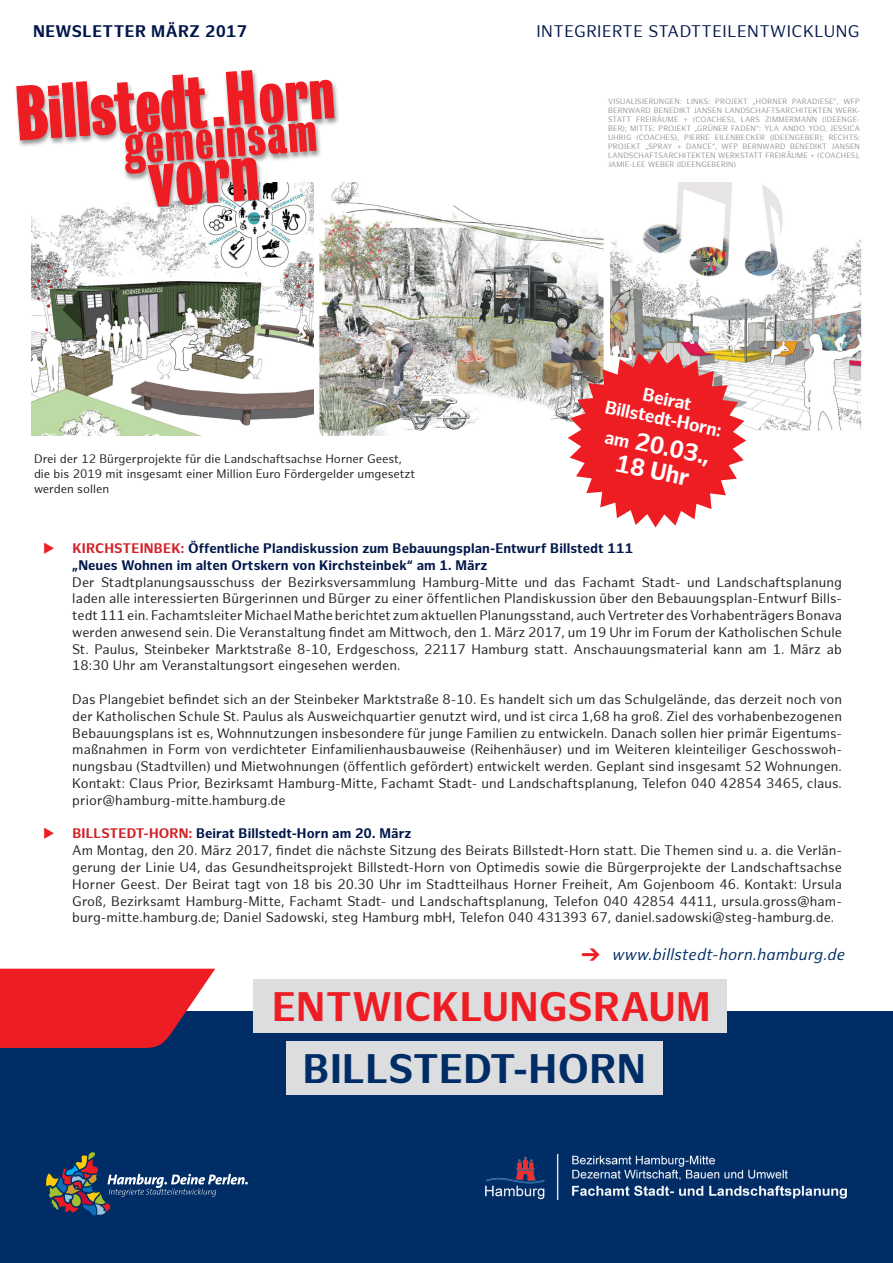
<style>
.page{position:relative;width:893px;height:1263px;background:#fff}
.page>*{position:absolute;margin:0;border:0;box-sizing:border-box;transform-origin:0 0}
.t1{font:700 40.05px "Hamburg Sans";letter-spacing:.01em;color:#ee1d23}
.t2{font:700 40.05px "Hamburg Sans";letter-spacing:.01em;color:#002d66}
.t3{font:700 24px/24.8px "Hamburg Sans";color:#fff;text-align:center}
.t4{font:700 18px/19.5px "Hamburg Sans";color:#fff;text-align:center}
.t5{font:italic 16.5px "Hamburg Sans";letter-spacing:.02em;color:#002d66}
.t6{font:16.35px "Hamburg Sans";letter-spacing:.03em;color:#00174a}
.t7{font:700 16.35px "Hamburg Sans";letter-spacing:.03em;color:#00174a}
.t8{font:13.5px/16.8px "Hamburg Sans";letter-spacing:.005em;color:#231f20;text-align:justify}
.t9{font:700 13.5px/16.8px "Hamburg Sans";letter-spacing:.005em;color:#00174a}
.t10{font:12px/15px "Hamburg Sans";color:#231f20}
.t11{font:7.5px/9px "Hamburg Sans";letter-spacing:.02em;color:#939598;text-align:justify}
.s1{font-size:18px}
.s2{color:#d1232a}
.s3{font-weight:700;color:#d1232a}
.s4{font-weight:700;color:#00174a}
.s5{color:#ee1d23}
</style>
<div class="page">
<img style="left:32px;top:215px;width:282px;height:221px">
<img style="left:610px;top:183px;width:252px;height:248px">
<img style="left:319px;top:183px;width:285px;height:252px">
<div style="left:15px;top:70px;width:325px;height:145px;background:#231f20;opacity:.5"></div>
<svg style="left:16px;top:70px;width:319px;height:136px"></svg>
<svg style="left:568px;top:351px;width:178px;height:177px"></svg>
<div style="left:0;top:1011px;width:893px;height:252px;background:#002d66"></div>
<svg style="left:0;top:969px;width:215px;height:79px;background:#d82630"></svg>
<svg style="left:46px;top:1152px;width:202px;height:63px"></svg>
<div style="left:253px;top:979px;width:474px;height:54px;background:#dcdddf"></div>
<div style="left:286px;top:1041px;width:376px;height:54px;background:#dcdddf"></div>
<img style="left:485px;top:1153px;width:362px;height:48px">
<p class="t7" style="left:33px;top:22px;width:215px">NEWSLETTER MÄRZ 2017</p>
<p class="t6" style="left:536px;top:22px;width:325px">INTEGRIERTE STADTTEILENTWICKLUNG</p>
<p class="t10" style="left:34px;top:451px;width:383px">Drei der 12 Bürgerprojekte für die Landschaftsachse Horner Geest, die bis 2019 mit insgesamt einer Million Euro Fördergelder umgesetzt werden sollen</p>
<p class="t11" style="left:608px;top:97px;width:253px">VISUALISIERUNGEN: LINKS: PROJEKT „HORNER PARADIESE“, WFP BERNWARD BENEDIKT JANSEN LANDSCHAFTSARCHITEKTEN WERK-STATT FREIRÄUME + (COACHES), LARS ZIMMERMANN (IDEENGE-BER); MITTE: PROJEKT „GRÜNER FADEN“: YLA ANDO YOO, JESSICA UHRIG (COACHES), PIERRE EILENBECKER (IDEENGEBER); RECHTS:<br>PROJEKT „SPRAY + DANCE“, WFP BERNWARD BENEDIKT JANSEN LANDSCHAFTSARCHITEKTEN WERKSTATT FREIRÄUME + (COACHES), JAMIE-LEE WEBER (IDEENGEBERIN)</p>
<h3 class="t4" style="left:611px;top:378px;width:120px;rotate:12deg">Beirat<br>Billstedt-Horn:</h3>
<h2 class="t3" style="left:608px;top:423px;width:108px;rotate:12deg"><span class="s1">am</span> 20.03.,<br>18 Uhr</h2>
<p class="t9" style="left:72px;top:540px;width:562px"><span class="s2">KIRCHSTEINBEK:</span> Öffentliche Plandiskussion zum Bebauungsplan-Entwurf Billstedt 111 „Neues Wohnen im alten Ortskern von Kirchsteinbek“ am 1. März</p>
<p class="t8" style="left:72px;top:574px;width:771px">Der Stadtplanungsausschuss der Bezirksversammlung Hamburg-Mitte und das Fachamt Stadt- und Landschaftsplanung laden alle interessierten Bürgerinnen und Bürger zu einer öffentlichen Plandiskussion über den Bebauungsplan-Entwurf Bills&shy;tedt 111 ein. Fachamtsleiter Michael Mathe berichtet zum aktuellen Planungsstand, auch Vertreter des Vorhabenträgers Bonava werden anwesend sein. Die Veranstaltung findet am Mittwoch, den 1. März 2017, um 19 Uhr im Forum der Katholischen Schule St. Paulus, Steinbeker Marktstraße 8-10, Erdgeschoss, 22117 Hamburg statt. Anschauungsmaterial kann am 1. März ab 18:30 Uhr am Veranstaltungsort eingesehen werden.</p>
<p class="t8" style="left:72px;top:691px;width:771px">Das Plangebiet befindet sich an der Steinbeker Marktstraße 8-10. Es handelt sich um das Schulgelände, das derzeit noch von der Katholischen Schule St. Paulus als Ausweichquartier genutzt wird, und ist circa 1,68 ha groß. Ziel des vorhabenbezogenen Bebauungsplans ist es, Wohnnutzungen insbesondere für junge Familien zu entwickeln. Danach sollen hier primär Eigentums&shy;maßnahmen in Form von verdichteter Einfamilienhausbauweise (Reihenhäuser) und im Weiteren kleinteiliger Geschosswoh&shy;nungsbau (Stadtvillen) und Mietwohnungen (öffentlich gefördert) entwickelt werden. Geplant sind insgesamt 52 Wohnungen.<br>Kontakt: Claus Prior, Bezirksamt Hamburg-Mitte, Fachamt Stadt- und Landschaftsplanung, Telefon 040 42854 3465, claus. prior@hamburg-mitte.hamburg.de</p>
<p class="t8" style="left:72px;top:826px;width:771px;text-align:left"><span class="s3">BILLSTEDT-HORN:</span> <span class="s4">Beirat Billstedt-Horn am 20. März<br></span>Am Montag, den 20. März 2017, findet die nächste Sitzung des Beirats Billstedt-Horn statt. Die Themen sind u. a. die Verlän&shy;gerung der Linie U4, das Gesundheitsprojekt Billstedt-Horn von Optimedis sowie die Bürgerprojekte der Landschaftsachse Horner Geest. Der Beirat tagt von 18 bis 20.30 Uhr im Stadtteilhaus Horner Freiheit, Am Gojenboom 46. Kontakt: Ursula Groß, Bezirksamt Hamburg-Mitte, Fachamt Stadt- und Landschaftsplanung, Telefon 040 42854 4411, ursula.gross@ham&shy;burg-mitte.hamburg.de; Daniel Sadowski, steg Hamburg mbH, Telefon 040 431393 67, daniel.sadowski@steg-hamburg.de.</p>
<p class="t5" style="left:582px;top:945px;width:265px"><span class="s5">➔</span> www.billstedt-horn.hamburg.de</p>
<h1 class="t1" style="left:272px;top:983px;width:440px">ENTWICKLUNGSRAUM</h1>
<h1 class="t2" style="left:303px;top:1045px;width:344px">BILLSTEDT-HORN</h1>
</div>
